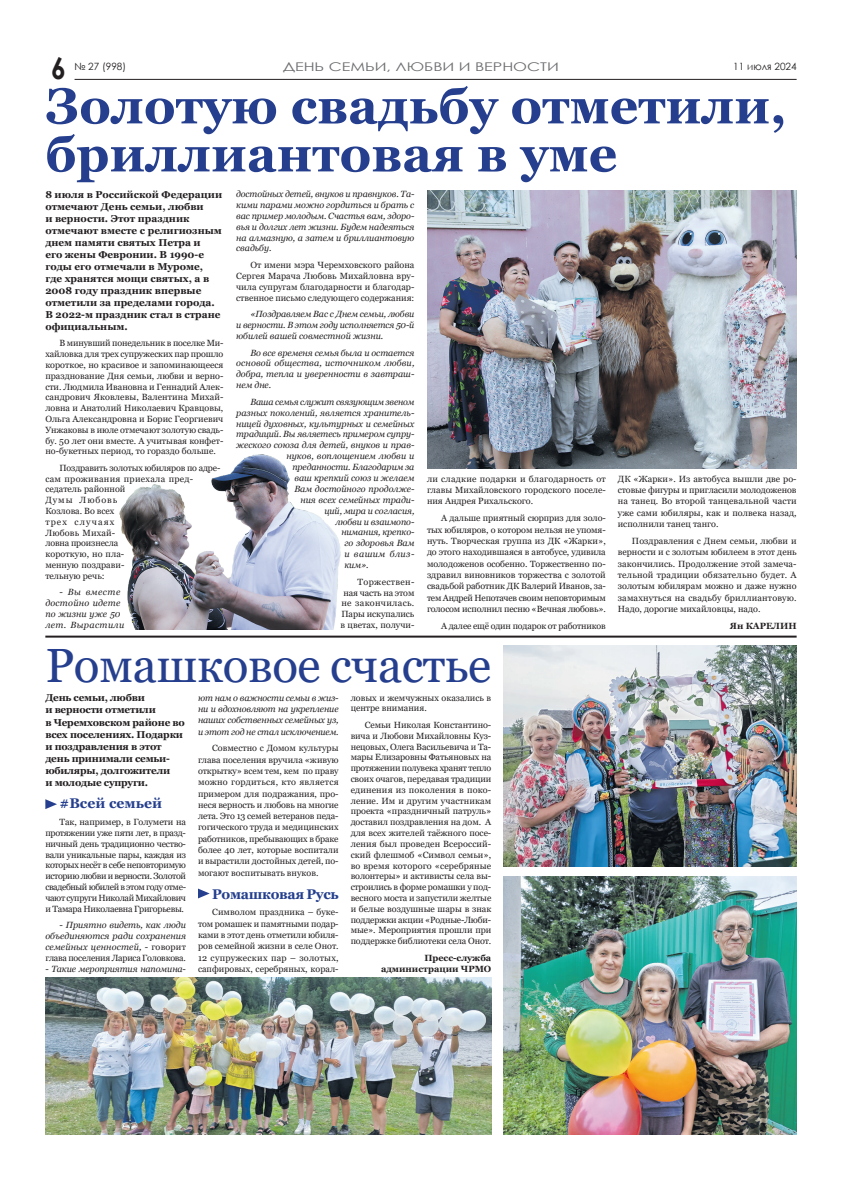
<style>
.page{position:relative;width:842px;height:1191px;background:#fff}
.page>*{position:absolute;margin:0;border:0;box-sizing:border-box;transform-origin:0 0}
.t1{font:700 50px "Georgia";color:#253f8e}
.t2{font:48px "Georgia";letter-spacing:-.01em;color:#253f8e}
.t3{font:700 30px "Century Gothic";color:#231f20;scale:.88 1}
.t4{font:700 14px "Georgia";letter-spacing:-.025em;color:#253f8e}
.t5{font:700 14px "Georgia";color:#253f8e}
.t6{font:12px "Century Gothic";color:#6c6d70;scale:1.33 1}
.t7{font:700 10px/12px "Georgia";color:#231f20}
.t8{font:700 10px/12.1px "Georgia";letter-spacing:-.02em;color:#231f20}
.t9{font:10px "Century Gothic";color:#231f20}
.t10{font:9px/10.8px "Georgia";color:#231f20;text-align:justify}
.t11{font:italic 9px/10.9px "Georgia";color:#231f20;text-align:justify}
.t12{font:italic 9px/10.8px "Georgia";letter-spacing:.03em;color:#231f20}
.t13{font:700 9px "Georgia";color:#231f20}
.t14{font:italic 9px "Georgia";letter-spacing:.05em;color:#231f20}
.s1{font-style:normal}
</style>
<div class="page">
<hr style="left:75px;top:79px;width:722px;height:1px;background:#231f20">
<img style="left:503px;top:645px;width:294px;height:221px">
<img style="left:503px;top:876px;width:294px;height:258px">
<img style="left:427px;top:190px;width:370px;height:278px">
<img style="left:120px;top:454px;width:221px;height:175px">
<hr style="left:45px;top:635px;width:752px;height:2px;background:#231f20">
<img style="left:45px;top:977px;width:446px;height:157px">
<svg style="left:198px;top:888px;width:12px;height:10px"></svg>
<svg style="left:45px;top:799px;width:12px;height:10px"></svg>
<h3 class="t3" style="left:51px;top:45px;width:18px">6</h3>
<p class="t9" style="left:75px;top:59px;width:53px">№ 27 (998)</p>
<p class="t6" style="left:283px;top:58px;width:209px">ДЕНЬ СЕМЬИ, ЛЮБВИ И ВЕРНОСТИ</p>
<p class="t9" style="left:733px;top:59px;width:65px">11 июля 2024</p>
<p class="t1" style="left:45px;top:74px;width:743px">Золотую свадьбу отметили,</p>
<p class="t1" style="left:45px;top:122px;width:573px">бриллиантовая в уме</p>
<p class="t7" style="left:45px;top:188px;width:178px">8 июля в Российской Федерации отмечают День семьи, любви<br>и верности. Этот праздник отмечают вместе с религиозным днем памяти святых Петра и<br>его жены Февронии. В 1990-е годы его отмечали в Муроме, где хранятся мощи святых, а в<br>2008 году праздник впервые отметили за пределами города.<br>В 2022-м праздник стал в стране официальным.</p>
<p class="t10" style="left:45px;top:338px;width:180px;text-indent:14px">В минувший понедельник в поселке Ми&shy;хайловка для трех супружеских пар прошло короткое, но красивое и запоминающееся празднование Дня семьи, любви и верно&shy;сти. Людмила Ивановна и Геннадий Алек&shy;сандрович Яковлевы, Валентина Михай&shy;ловна и Анатолий Николаевич Кравцовы, Ольга Александровна и Борис Георгиевич Унжаковы в июле отмечают золотую свадь&shy;бу. 50 лет они вместе. А учитывая конфет&shy;но-букетных период, то гораздо больше.</p>
<p class="t10" style="left:45px;top:462px;width:176px;text-align:left;text-indent:14px">Поздравить золотых юбиляров по адре&shy;сам проживания приехала пред&shy;седатель районной<br>Думы Любовь<br>Козлова. Во всех<br>трех случаях<br>Любовь Михай-<br>ловна произнесла<br>короткую, но пла-<br>менную поздрави-<br>тельную речь:</p>
<p class="t12" style="left:45px;top:587px;width:80px;text-indent:14px">- Вы вместе достойно идете по жизни уже 50 лет. Вырастили</p>
<p class="t11" style="left:236px;top:188px;width:180px">достойных детей, внуков и правнуков. Та&shy;кими парами можно гордиться и брать с вас пример молодым. Счастья вам, здоро&shy;вья и долгих лет жизни. Будем надеяться на алмазную, а затем и бриллиантовую свадьбу.</p>
<p class="t10" style="left:236px;top:260px;width:180px;text-indent:14px">От имени мэра Черемховского района Сергея Марача Любовь Михайловна вру&shy;чила супругам благодарности и благодар&shy;ственное письмо следующего содержания:</p>
<p class="t11" style="left:236px;top:309px;width:180px;text-indent:14px">«Поздравляем Вас с Днем семьи, любви и верности. В этом году исполняется 50-й юбилей вашей совместной жизни.</p>
<p class="t11" style="left:236px;top:347px;width:180px;text-indent:14px">Во все временя семья была и остается основой общества, источником любви, добра, тепла и уверенности в завтраш&shy;нем дне.</p>
<p class="t11" style="left:250px;top:396px;width:166px">Ваша семья служит связующим звеном</p>
<p class="t11" style="left:236px;top:407px;width:180px">разных поколений, является хранитель-</p>
<p class="t11" style="left:236px;top:418px;width:180px">ницей духовных, культурных и семейных</p>
<p class="t11" style="left:236px;top:429px;width:180px">традиций. Вы являетесь примером супру-</p>
<p class="t11" style="left:236px;top:440px;width:180px">жеского союза для детей, внуков и прав-</p>
<p class="t11" style="left:286px;top:451px;width:130px">нуков, воплощением любви и</p>
<p class="t11" style="left:292px;top:461px;width:124px">преданности. Благодарим за</p>
<p class="t11" style="left:294px;top:472px;width:122px">ваш крепкий союз и желаем</p>
<p class="t11" style="left:294px;top:483px;width:121px">Вам достойного продолже-</p>
<p class="t11" style="left:300px;top:494px;width:115px">ния всех семейных тради-</p>
<p class="t11" style="left:324px;top:505px;width:92px">ций, мира и согласия,</p>
<p class="t11" style="left:335px;top:516px;width:80px">любви и взаимопо-</p>
<p class="t11" style="left:341px;top:527px;width:74px">нимания, крепко-</p>
<p class="t11" style="left:344px;top:538px;width:72px">го здоровья Вам</p>
<p class="t14" style="left:344px;top:548px;width:71px">и вашим близ-</p>
<p class="t11" style="left:344px;top:559px;width:26px">ким».</p>
<p class="t10" style="left:340px;top:576px;width:76px;text-align:right">Торжествен-<br>ная часть на этом не закончилась.<br>Пары искупались в цветах, получи-</p>
<p class="t10" style="left:427px;top:473px;width:180px;line-height:11.4px">ли сладкие подарки и благодарность от главы Михайловского городского поселе&shy;ния Андрея Рихальского.</p>
<p class="t10" style="left:427px;top:513px;width:180px;line-height:11.4px;text-indent:14px">А дальше приятный сюрприз для золо&shy;тых юбиляров, о котором нельзя не упомя&shy;нуть. Творческая группа из ДК «Жарки», до этого находившаяся в автобусе, удивила молодоженов особенно. Торжественно по&shy;здравил виновников торжества с золотой свадьбой работник ДК Валерий Иванов, за&shy;тем Андрей Непотачев своим неповторимым голосом исполнил песню «Вечная любовь».</p>
<p class="t10" style="left:441px;top:621px;width:166px">А далее ещё один подарок от работников</p>
<p class="t10" style="left:618px;top:473px;width:180px;line-height:11.4px">ДК «Жарки». Из автобуса вышли две ро&shy;стовые фигуры и пригласили молодоженов на танец. Во второй танцевальной части уже сами юбиляры, как и полвека назад, исполнили танец танго.</p>
<p class="t10" style="left:618px;top:535px;width:180px;line-height:11.4px;text-indent:14px">Поздравления с Днем семьи, любви и верности и с золотым юбилеем в этот день закончились. Продолжение этой замеча&shy;тельной традиции обязательно будет. А золотым юбилярам можно и даже нужно замахнуться на свадьбу бриллиантовую.<br>Надо, дорогие михайловцы, надо.</p>
<p class="t13" style="left:730px;top:620px;width:68px">Ян КАРЕЛИН</p>
<p class="t2" style="left:45px;top:636px;width:447px">Ромашковое счастье</p>
<p class="t8" style="left:45px;top:692px;width:101px">День семьи, любви</p>
<p class="t8" style="left:45px;top:704px;width:112px">и верности отметили</p>
<p class="t8" style="left:45px;top:716px;width:141px">в Черемховском районе во всех поселениях. Подарки и поздравления в этот день принимали семьи&shy;юбиляры, долгожители</p>
<p class="t8" style="left:45px;top:776px;width:104px">и молодые супруги.</p>
<p class="t5" style="left:60px;top:794px;width:104px">#Всей семьей</p>
<p class="t10" style="left:45px;top:816px;width:142px;text-indent:14px">Так, например, в Голумети на протяжении уже пяти лет, в празд&shy;ничный день традиционно чество&shy;вали уникальные пары, каждая из которых несёт в себе неповторимую историю любви и верности. Золотой свадебный юбилей в этом году отме&shy;чают супруги Николай Михайлович и Тамара Николаевна Григорьевы.</p>
<p class="t11" style="left:45px;top:920px;width:142px;text-indent:14px">- Приятно видеть, как люди объединяются ради сохранения семейных ценностей, <span class="s1">- говорит глава поселения Лариса Головкова.</span></p>
<p class="t11" style="left:45px;top:963px;width:142px"><span class="s1">-</span> Такие мероприятия напомина-</p>
<p class="t10" style="left:351px;top:692px;width:142px">ловых и жемчужных оказались в центре внимания.</p>
<p class="t10" style="left:351px;top:719px;width:142px;text-indent:14px">Семьи Николая Константино&shy;вича и Любови Михайловны Куз&shy;нецовых, Олега Васильевича и Та&shy;мары Елизаровны Фатьяновых на протяжении полувека хранят тепло своих очагов, передавая традиции единения из поколения в поко&shy;ление. Им и другим участникам проекта «праздничный патруль» доставил поздравления на дом. А для всех жителей таёжного посе&shy;ления был проведен Всероссий&shy;ский флешмоб «Символ семьи», во время которого «серебряные волонтеры» и активисты села вы&shy;строились в форме ромашки у под&shy;весного моста и запустили желтые и белые воздушные шары в знак поддержки акции «Родные-Люби&shy;мые». Мероприятия прошли при поддержке библиотеки села Онот.</p>
<p class="t13" style="left:424px;top:951px;width:68px">Пресс-служба</p>
<p class="t13" style="left:381px;top:962px;width:112px">администрации ЧРМО</p>
<p class="t11" style="left:198px;top:692px;width:142px;line-height:11.3px">ют нам о важности семьи в жиз&shy;ни и вдохновляют на укрепление наших собственных семейных уз, и этот год не стал исключением.</p>
<p class="t10" style="left:198px;top:743px;width:142px;line-height:11.3px;text-indent:14px">Совместно с Домом культуры глава поселения вручила «живую открытку» всем тем, кем по праву можно гордиться, кто является примером для подражания, про&shy;неся верность и любовь на многие лета. Это 13 семей ветеранов педа&shy;гогического труда и медицинских работников, пребывающих в браке более 40 лет, которые воспитали и вырастили достойных детей, по&shy;могают воспитывать внуков.</p>
<p class="t4" style="left:212px;top:884px;width:128px">Ромашковая Русь</p>
<p class="t10" style="left:198px;top:907px;width:142px;line-height:11.3px;text-indent:14px">Символом праздника – буке&shy;том ромашек и памятными подар&shy;ками в этот день отметили юбиля&shy;ров семейной жизни в селе Онот.<br>12 супружеских пар – золотых, сапфировых, серебряных, корал-</p>
</div>
